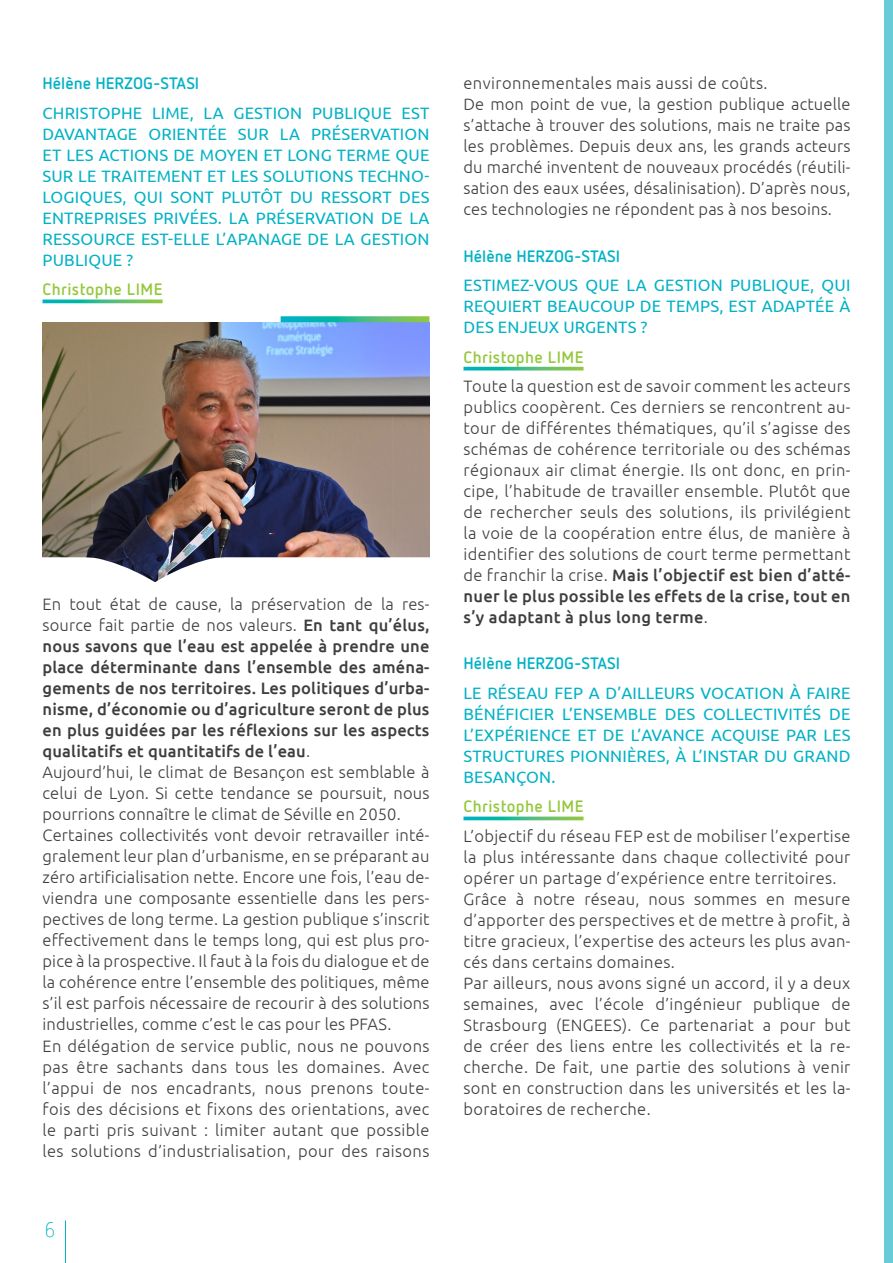
<style>
.page{position:relative;width:893px;height:1263px;background:#fff}
.page>*{position:absolute;margin:0;border:0;box-sizing:border-box;transform-origin:0 0}
.t1{font:300 21px "Netto OT";color:#00b2c5}
.t2{font:300 16.5px/21px "Ubuntu";letter-spacing:.02em;color:#3e3e3f;text-align:justify}
.t3{font:16.5px/21px "Ubuntu";letter-spacing:.01em;color:#00b2c5;text-align:justify}
.t4{font:500 16.5px/21px "Ubuntu";letter-spacing:.01em;color:#3e3e3f;text-align:justify}
.t5{font:700 16.5px "Netto OT";color:#00b2c5}
.t6{font:700 16.5px "Netto OT";letter-spacing:.025em;color:#94c83c}
.s1{font-weight:300}
.s2{font-weight:500}
</style>
<div class="page">
<hr style="left:65px;top:1220px;width:1px;height:43px;background:#00b2c5">
<div style="left:884px;top:0;width:9px;height:1263px;background:#6acbd8"></div>
<svg style="left:43px;top:299px;width:120px;height:4px"></svg>
<svg style="left:463px;top:816px;width:120px;height:4px"></svg>
<img style="left:43px;top:323px;width:386px;height:234px">
<svg style="left:42px;top:557px;width:388px;height:25px"></svg>
<svg style="left:281px;top:316px;width:148px;height:6px"></svg>
<p class="t5" style="left:43px;top:73px;width:158px">Hélène HERZOG-STASI</p>
<p class="t3" style="left:43px;top:102px;width:388px">CHRISTOPHE LIME, LA GESTION PUBLIQUE EST DAVANTAGE ORIENTÉE SUR LA PRÉSERVATION ET LES ACTIONS DE MOYEN ET LONG TERME QUE SUR LE TRAITEMENT ET LES SOLUTIONS TECHNO-LOGIQUES, QUI SONT PLUTÔT DU RESSORT DES ENTREPRISES PRIVÉES. LA PRÉSERVATION DE LA RESSOURCE EST-ELLE L’APANAGE DE LA GESTION PUBLIQUE ?</p>
<p class="t6" style="left:43px;top:279px;width:122px">Christophe LIME</p>
<p class="t4" style="left:43px;top:593px;width:388px"><span class="s1">En tout état de cause, la préservation de la res&shy;source fait partie de nos valeurs.</span> En tant qu’élus, nous savons que l’eau est appelée à prendre une place déterminante dans l’ensemble des aména&shy;gements de nos territoires. Les politiques d’urba&shy;nisme, d’économie ou d’agriculture seront de plus en plus guidées par les réflexions sur les aspects qualitatifs et quantitatifs de l’eau<span class="s1">.</span></p>
<p class="t2" style="left:43px;top:762px;width:388px">Aujourd’hui, le climat de Besançon est semblable à celui de Lyon. Si cette tendance se poursuit, nous pourrions connaître le climat de Séville en 2050.</p>
<p class="t2" style="left:43px;top:825px;width:388px">Certaines collectivités vont devoir retravailler inté&shy;gralement leur plan d’urbanisme, en se préparant au zéro artificialisation nette. Encore une fois, l’eau de&shy;viendra une composante essentielle dans les pers&shy;pectives de long terme. La gestion publique s’inscrit effectivement dans le temps long, qui est plus pro&shy;pice à la prospective. Il faut à la fois du dialogue et de la cohérence entre l’ensemble des politiques, même s’il est parfois nécessaire de recourir à des solutions industrielles, comme c’est le cas pour les PFAS.</p>
<p class="t2" style="left:43px;top:1035px;width:388px">En délégation de service public, nous ne pouvons pas être sachants dans tous les domaines. Avec l’appui de nos encadrants, nous prenons toute&shy;fois des décisions et fixons des orientations, avec le parti pris suivant : limiter autant que possible les solutions d’industrialisation, pour des raisons</p>
<p class="t1" style="left:45px;top:1218px;width:12px">6</p>
<p class="t2" style="left:463px;top:73px;width:306px">environnementales mais aussi de coûts.</p>
<p class="t2" style="left:463px;top:94px;width:388px">De mon point de vue, la gestion publique actuelle s’attache à trouver des solutions, mais ne traite pas les problèmes. Depuis deux ans, les grands acteurs du marché inventent de nouveaux procédés (réutili&shy;sation des eaux usées, désalinisation). D’après nous, ces technologies ne répondent pas à nos besoins.</p>
<p class="t5" style="left:463px;top:245px;width:158px">Hélène HERZOG-STASI</p>
<p class="t3" style="left:463px;top:274px;width:388px">ESTIMEZ-VOUS QUE LA GESTION PUBLIQUE, QUI REQUIERT BEAUCOUP DE TEMPS, EST ADAPTÉE À DES ENJEUX URGENTS ?</p>
<p class="t6" style="left:463px;top:346px;width:122px">Christophe LIME</p>
<p class="t2" style="left:463px;top:375px;width:388px">Toute la question est de savoir comment les acteurs publics coopèrent. Ces derniers se rencontrent au&shy;tour de différentes thématiques, qu’il s’agisse des schémas de cohérence territoriale ou des schémas régionaux air climat énergie. Ils ont donc, en prin&shy;cipe, l’habitude de travailler ensemble. Plutôt que de rechercher seuls des solutions, ils privilégient la voie de la coopération entre élus, de manière à identifier des solutions de court terme permettant de franchir la crise. <span class="s2">Mais l’objectif est bien d’atté&shy;nuer le plus possible les effets de la crise, tout en s’y adaptant à plus long terme</span>.</p>
<p class="t5" style="left:463px;top:653px;width:158px">Hélène HERZOG-STASI</p>
<p class="t3" style="left:463px;top:682px;width:388px">LE RÉSEAU FEP A D’AILLEURS VOCATION À FAIRE BÉNÉFICIER L’ENSEMBLE DES COLLECTIVITÉS DE L’EXPÉRIENCE ET DE L’AVANCE ACQUISE PAR LES STRUCTURES PIONNIÈRES, À L’INSTAR DU GRAND BESANÇON.</p>
<p class="t6" style="left:463px;top:796px;width:122px">Christophe LIME</p>
<p class="t2" style="left:463px;top:825px;width:388px">L’objectif du réseau FEP est de mobiliser l’expertise la plus intéressante dans chaque collectivité pour opérer un partage d’expérience entre territoires.</p>
<p class="t2" style="left:463px;top:888px;width:388px">Grâce à notre réseau, nous sommes en mesure d’apporter des perspectives et de mettre à profit, à titre gracieux, l’expertise des acteurs les plus avan&shy;cés dans certains domaines.</p>
<p class="t2" style="left:463px;top:972px;width:388px">Par ailleurs, nous avons signé un accord, il y a deux semaines, avec l’école d’ingénieur publique de Strasbourg (ENGEES). Ce partenariat a pour but de créer des liens entre les collectivités et la re&shy;cherche. De fait, une partie des solutions à venir sont en construction dans les universités et les la&shy;boratoires de recherche.</p>
</div>
